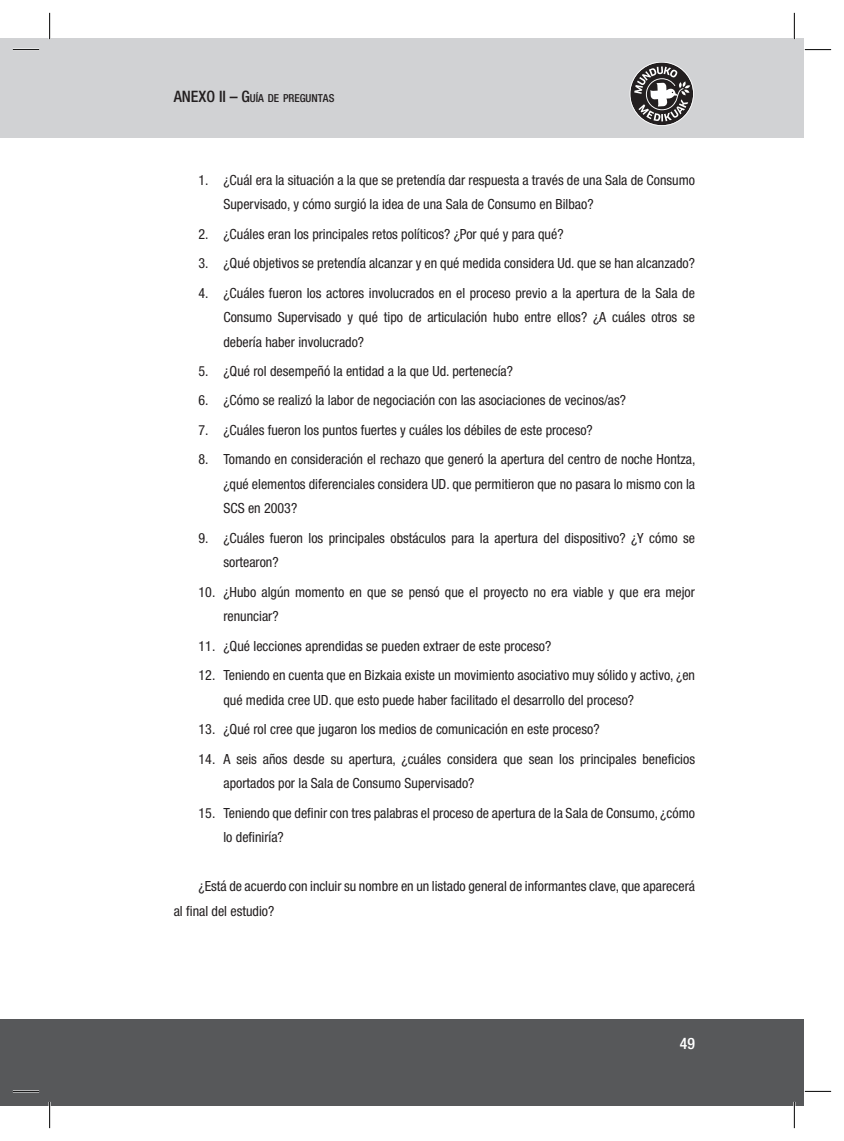
<style>
.page{position:relative;width:844px;height:1141px;background:#fff}
.page>*{position:absolute;margin:0;border:0;box-sizing:border-box;transform-origin:0 0}
.t1{font:500 condensed 15.75px "Helvetica Neue";color:#fff}
.t2{font:condensed 14px/24.5px "Helvetica Neue";color:#231f20}
.t3{font:500 condensed 11.03px "Helvetica Neue";color:#231f20}
.s1{font-size:15.75px}
</style>
<div class="page">
<div style="left:0;top:39px;width:50px;height:99px;background:#d1d2d4"></div>
<div style="left:0;top:1019px;width:50px;height:86px;background:#57585a"></div>
<div style="left:50px;top:39px;width:754px;height:99px;background:#d1d2d4"></div>
<div style="left:50px;top:1019px;width:754px;height:86px;background:#57585a"></div>
<svg style="left:629px;top:62px;width:64px;height:64px"></svg>
<hr style="left:13px;top:49px;width:26px;height:2px;background:#fff">
<hr style="left:13px;top:1090px;width:26px;height:2px;background:#fff">
<hr style="left:49px;top:1102px;width:2px;height:26px;background:#fff">
<hr style="left:793px;top:1102px;width:2px;height:26px;background:#fff">
<svg style="left:13px;top:49px;width:26px;height:1px"></svg>
<svg style="left:804px;top:49px;width:26px;height:1px"></svg>
<svg style="left:13px;top:1091px;width:26px;height:1px"></svg>
<svg style="left:804px;top:1091px;width:26px;height:1px"></svg>
<svg style="left:49px;top:13px;width:1px;height:26px"></svg>
<svg style="left:49px;top:1102px;width:1px;height:26px"></svg>
<svg style="left:793px;top:13px;width:1px;height:26px"></svg>
<svg style="left:793px;top:1102px;width:1px;height:26px"></svg>
<p class="t3" style="left:174px;top:91px;width:162px"><span class="s1">ANEXO II – G</span>UÍA DE PREGUNTAS</p>
<p class="t2" style="left:223px;top:167px;width:473px;text-indent:-25px">1. ¿Cuál era la situación a la que se pretendía dar respuesta a través de una Sala de Consumo<br>Supervisado, y cómo surgió la idea de una Sala de Consumo en Bilbao?</p>
<p class="t2" style="left:198px;top:221px;width:366px">2. ¿Cuáles eran los principales retos políticos? ¿Por qué y para qué?</p>
<p class="t2" style="left:198px;top:251px;width:498px">3. ¿Qué objetivos se pretendía alcanzar y en qué medida considera Ud. que se han alcanzado?</p>
<p class="t2" style="left:223px;top:280px;width:473px;text-align:justify;text-indent:-25px">4. ¿Cuáles fueron los actores involucrados en el proceso previo a la apertura de la Sala de Consumo Supervisado y qué tipo de articulación hubo entre ellos? ¿A cuáles otros se debería haber involucrado?</p>
<p class="t2" style="left:198px;top:359px;width:316px">5. ¿Qué rol desempeñó la entidad a la que Ud. pertenecía?</p>
<p class="t2" style="left:198px;top:388px;width:429px">6. ¿Cómo se realizó la labor de negociación con las asociaciones de vecinos/as?</p>
<p class="t2" style="left:198px;top:418px;width:395px">7. ¿Cuáles fueron los puntos fuertes y cuáles los débiles de este proceso?</p>
<p class="t2" style="left:223px;top:447px;width:473px;text-align:justify;text-indent:-25px">8. Tomando en consideración el rechazo que generó la apertura del centro de noche Hontza, ¿qué elementos diferenciales considera UD. que permitieron que no pasara lo mismo con la SCS en 2003?</p>
<p class="t2" style="left:223px;top:526px;width:473px;text-indent:-25px">9. ¿Cuáles fueron los principales obstáculos para la apertura del dispositivo? ¿y cómo se sortearon?</p>
<p class="t2" style="left:223px;top:579px;width:473px;text-indent:-25px">10. ¿Hubo algún momento en que se pensó que el proyecto no era viable y que era mejor renunciar?</p>
<p class="t2" style="left:198px;top:633px;width:354px">11. ¿Qué lecciones aprendidas se pueden extraer de este proceso?</p>
<p class="t2" style="left:223px;top:663px;width:473px;text-indent:-25px">12. Teniendo en cuenta que en Bizkaia existe un movimiento asociativo muy sólido y activo, ¿en qué medida cree UD. que esto puede haber facilitado el desarrollo del proceso?</p>
<p class="t2" style="left:198px;top:717px;width:402px">13. ¿Qué rol cree que jugaron los medios de comunicación en este proceso?</p>
<p class="t2" style="left:223px;top:746px;width:473px;text-indent:-25px">14. A seis años desde su apertura, ¿cuáles considera que sean los principales beneficios aportados por la Sala de Consumo Supervisado?</p>
<p class="t2" style="left:223px;top:800px;width:473px;text-indent:-25px">15. Teniendo que definir con tres palabras el proceso de apertura de la Sala de Consumo, ¿cómo lo definiría?</p>
<p class="t2" style="left:174px;top:874px;width:522px;text-indent:25px">¿Está de acuerdo con incluir su nombre en un listado general de informantes clave, que aparecerá al final del estudio?</p>
<p class="t1" style="left:679px;top:1034px;width:17px">49</p>
</div>
